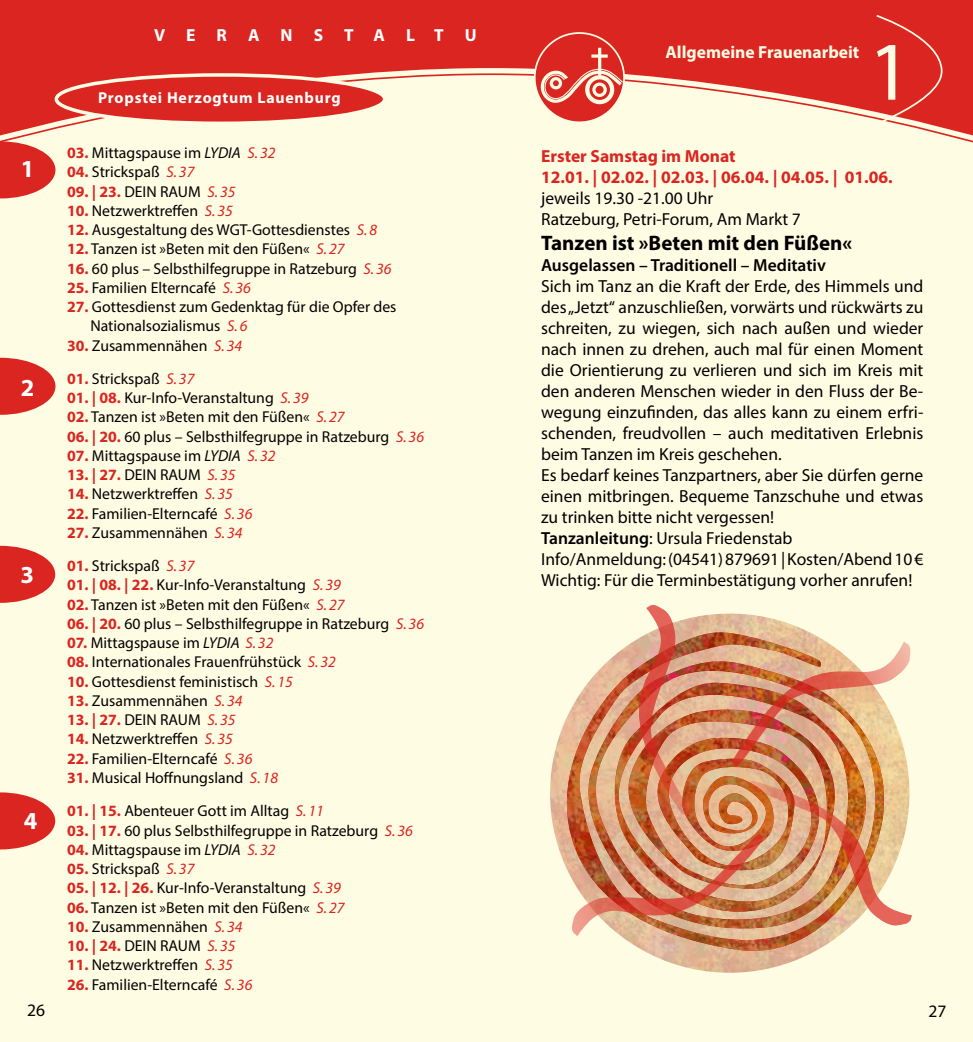
<style>
.page{position:relative;width:973px;height:1042px;background:#fff}
.page>*{position:absolute;margin:0;border:0;box-sizing:border-box;transform-origin:0 0}
.t1{font:84px "Myriad Pro";color:#fffce4}
.t2{font:700 24.5px "Myriad Pro";color:#fff}
.t3{font:700 21px "Myriad Pro";color:#000}
.t4{font:17.5px/21px "Myriad Pro";color:#000}
.t5{font:700 17.5px/21px "Myriad Pro";color:#da2520}
.t6{font:600 17.5px "Myriad Pro";color:#000}
.t7{font:700 17.5px "Myriad Pro";color:#fffce4}
.t8{font:700 17.5px "Myriad Pro";letter-spacing:1.2em;color:#fff}
.t9{font:15.75px/19.2px "Myriad Pro";color:#000}
.t10{font:700 15.75px "Myriad Pro";letter-spacing:.05em;color:#fff}
.s1{font-weight:700;color:#da2520}
.s2{font-style:italic}
.s3{font-style:italic;color:#da2520}
.s4{font-weight:600}
</style>
<div class="page">
<div style="left:0;top:0;width:972px;height:1042px;background:#fffce4"></div>
<div style="left:0;top:0;width:972px;height:73px;background:#da2520"></div>
<svg style="left:0;top:73px;width:972px;height:70px"></svg>
<svg style="left:0;top:141px;width:55px;height:57px"></svg>
<svg style="left:0;top:358px;width:55px;height:57px"></svg>
<svg style="left:0;top:546px;width:55px;height:57px"></svg>
<svg style="left:0;top:792px;width:55px;height:57px"></svg>
<div style="left:56px;top:75px;width:328px;height:48px;background:#da2520;border-radius:50%"></div>
<div style="left:55px;top:73px;width:331px;height:52px;border:4px solid #fffce4;border-radius:50%"></div>
<div style="left:389px;top:124px;width:97px;height:858px;background:#fffce4"></div>
<svg style="left:846px;top:14px;width:97px;height:122px;background:#e04941"></svg>
<div style="left:534px;top:33px;width:90px;height:89px;background:#da2520;border-radius:50%"></div>
<div style="left:533px;top:32px;width:91px;height:91px;border:2px solid #fffce4;border-radius:50%"></div>
<svg style="left:591px;top:54px;width:16px;height:4px"></svg>
<hr style="left:598px;top:48px;width:3px;height:28px;background:#fffce4">
<svg style="left:539px;top:67px;width:84px;height:37px"></svg>
<svg style="left:556px;top:717px;width:256px;height:246px"></svg>
<img style="left:567px;top:713px;width:270px;height:240px">
<img style="left:569px;top:605px;width:343px;height:332px">
<h2 class="t2" style="left:21px;top:153px;width:15px">1</h2>
<h2 class="t2" style="left:21px;top:372px;width:15px">2</h2>
<h2 class="t2" style="left:20px;top:558px;width:15px">3</h2>
<h2 class="t2" style="left:24px;top:805px;width:15px">4</h2>
<p class="t8" style="left:154px;top:24px;width:324px">VERANSTALTU</p>
<p class="t10" style="left:98px;top:87px;width:244px">Propstei Herzogtum Lauenburg</p>
<p class="t9" style="left:67px;top:143px;width:210px"><span class="s1">03.</span> Mittagspause im <span class="s2">LYDIA</span> <span class="s3">S. 32</span></p>
<p class="t9" style="left:67px;top:162px;width:129px"><span class="s1">04.</span> Strickspaß <span class="s3">S. 37</span></p>
<p class="t9" style="left:67px;top:181px;width:170px"><span class="s1">09. | 23.</span> DEIN RAUM <span class="s3">S. 35</span></p>
<p class="t9" style="left:67px;top:201px;width:167px"><span class="s1">10.</span> Netzwerktreffen <span class="s3">S. 35</span></p>
<p class="t9" style="left:67px;top:220px;width:311px"><span class="s1">12.</span> Ausgestaltung des WGT-Gottesdienstes <span class="s3">S. 8</span></p>
<p class="t9" style="left:67px;top:239px;width:279px"><span class="s1">12.</span> Tanzen ist »Beten mit den Füßen« <span class="s3">S. 27</span></p>
<p class="t9" style="left:67px;top:258px;width:326px"><span class="s1">16.</span> 60 plus – Selbsthilfegruppe in Ratzeburg <span class="s3">S. 36</span></p>
<p class="t9" style="left:67px;top:278px;width:185px"><span class="s1">25.</span> Familien Elterncafé <span class="s3">S. 36</span></p>
<p class="t9" style="left:90px;top:297px;width:307px;text-indent:-23px"><span class="s1">27.</span> Gottesdienst zum Gedenktag für die Opfer des<br>Nationalsozialismus <span class="s3">S. 6</span></p>
<p class="t9" style="left:67px;top:335px;width:177px"><span class="s1">30.</span> Zusammennähen <span class="s3">S. 34</span></p>
<p class="t9" style="left:67px;top:369px;width:129px"><span class="s1">01.</span> Strickspaß <span class="s3">S. 37</span></p>
<p class="t9" style="left:67px;top:388px;width:243px"><span class="s1">01. | 08.</span> Kur-Info-Veranstaltung <span class="s3">S. 39</span></p>
<p class="t9" style="left:67px;top:407px;width:279px"><span class="s1">02.</span> Tanzen ist »Beten mit den Füßen« <span class="s3">S. 27</span></p>
<p class="t9" style="left:67px;top:426px;width:358px"><span class="s1">06. | 20.</span> 60 plus – Selbsthilfegruppe in Ratzeburg <span class="s3">S. 36</span></p>
<p class="t9" style="left:67px;top:446px;width:210px"><span class="s1">07.</span> Mittagspause im <span class="s2">LYDIA</span> <span class="s3">S. 32</span></p>
<p class="t9" style="left:67px;top:465px;width:170px"><span class="s1">13. | 27.</span> DEIN RAUM <span class="s3">S. 35</span></p>
<p class="t9" style="left:67px;top:484px;width:167px"><span class="s1">14.</span> Netzwerktreffen <span class="s3">S. 35</span></p>
<p class="t9" style="left:67px;top:503px;width:187px"><span class="s1">22.</span> Familien-Elterncafé <span class="s3">S. 36</span></p>
<p class="t9" style="left:67px;top:523px;width:177px"><span class="s1">27.</span> Zusammennähen <span class="s3">S. 34</span></p>
<p class="t9" style="left:67px;top:556px;width:129px"><span class="s1">01.</span> Strickspaß <span class="s3">S. 37</span></p>
<p class="t9" style="left:67px;top:575px;width:275px"><span class="s1">01. | 08. | 22.</span> Kur-Info-Veranstaltung <span class="s3">S. 39</span></p>
<p class="t9" style="left:67px;top:594px;width:279px"><span class="s1">02.</span> Tanzen ist »Beten mit den Füßen« <span class="s3">S. 27</span></p>
<p class="t9" style="left:67px;top:614px;width:358px"><span class="s1">06. | 20.</span> 60 plus – Selbsthilfegruppe in Ratzeburg <span class="s3">S. 36</span></p>
<p class="t9" style="left:67px;top:633px;width:208px"><span class="s1">07.</span> Mittagspause im <span class="s2">LYDIA</span> <span class="s3">S. 32</span></p>
<p class="t9" style="left:67px;top:652px;width:270px"><span class="s1">08.</span> Internationales Frauenfrühstück <span class="s3">S. 32</span></p>
<p class="t9" style="left:67px;top:671px;width:227px"><span class="s1">10.</span> Gottesdienst feministisch <span class="s3">S. 15</span></p>
<p class="t9" style="left:67px;top:691px;width:177px"><span class="s1">13.</span> Zusammennähen <span class="s3">S. 34</span></p>
<p class="t9" style="left:67px;top:710px;width:170px"><span class="s1">13. | 27.</span> DEIN RAUM <span class="s3">S. 35</span></p>
<p class="t9" style="left:67px;top:729px;width:167px"><span class="s1">14.</span> Netzwerktreffen <span class="s3">S. 35</span></p>
<p class="t9" style="left:67px;top:748px;width:187px"><span class="s1">22.</span> Familien-Elterncafé <span class="s3">S. 36</span></p>
<p class="t9" style="left:67px;top:768px;width:212px"><span class="s1">31.</span> Musical Hoffnungsland <span class="s3">S. 18</span></p>
<p class="t9" style="left:67px;top:801px;width:258px"><span class="s1">01. | 15.</span> Abenteuer Gott im Alltag <span class="s3">S. 11</span></p>
<p class="t9" style="left:67px;top:820px;width:347px"><span class="s1">03. | 17.</span> 60 plus Selbsthilfegruppe in Ratzeburg <span class="s3">S. 36</span></p>
<p class="t9" style="left:67px;top:839px;width:210px"><span class="s1">04.</span> Mittagspause im <span class="s2">LYDIA</span> <span class="s3">S. 32</span></p>
<p class="t9" style="left:67px;top:859px;width:129px"><span class="s1">05.</span> Strickspaß <span class="s3">S. 37</span></p>
<p class="t9" style="left:67px;top:878px;width:275px"><span class="s1">05. | 12. | 26.</span> Kur-Info-Veranstaltung <span class="s3">S. 39</span></p>
<p class="t9" style="left:67px;top:897px;width:279px"><span class="s1">06.</span> Tanzen ist »Beten mit den Füßen« <span class="s3">S. 27</span></p>
<p class="t9" style="left:67px;top:916px;width:177px"><span class="s1">10.</span> Zusammennähen <span class="s3">S. 34</span></p>
<p class="t9" style="left:67px;top:936px;width:170px"><span class="s1">10. | 24.</span> DEIN RAUM <span class="s3">S. 35</span></p>
<p class="t9" style="left:67px;top:955px;width:167px"><span class="s1">11.</span> Netzwerktreffen <span class="s3">S. 35</span></p>
<p class="t9" style="left:67px;top:974px;width:187px"><span class="s1">26.</span> Familien-Elterncafé <span class="s3">S. 36</span></p>
<p class="t7" style="left:665px;top:41px;width:195px">Allgemeine Frauenarbeit</p>
<h1 class="t1" style="left:868px;top:20px;width:45px">1</h1>
<p class="t5" style="left:541px;top:145px;width:353px">Erster Samstag im Monat<br>12.01. | 02.02. | 02.03. | 06.04. | 04.05. | 01.06.</p>
<p class="t4" style="left:541px;top:187px;width:261px">jeweils 19.30 -21.00 Uhr<br>Ratzeburg, Petri-Forum, Am Markt 7</p>
<h3 class="t3" style="left:541px;top:229px;width:312px">Tanzen ist »Beten mit den Füßen«</h3>
<p class="t6" style="left:541px;top:255px;width:286px">Ausgelassen – Traditionell – Meditativ</p>
<p class="t4" style="left:541px;top:275px;width:384px">Sich im Tanz an die Kraft der Erde, des Himmels und des „Jetzt“ anzuschließen, vorwärts und rückwärts zu schreiten, zu wiegen, sich nach außen und wieder nach innen zu drehen, auch mal für einen Moment die Orientierung zu verlieren und sich im Kreis mit den anderen Menschen wieder in den Fluss der Be&shy;wegung einzufinden, das alles kann zu einem erfri&shy;schenden, freudvollen – auch meditativen Erlebnis beim Tanzen im Kreis geschehen.<br>Es bedarf keines Tanzpartners, aber Sie dürfen gerne einen mitbringen. Bequeme Tanzschuhe und etwas zu trinken bitte nicht vergessen!<br><span class="s4">Tanzanleitung</span>: Ursula Friedenstab<br>Info/Anmeldung: (04541) 879691 | Kosten/Abend 10 € Wichtig: Für die Terminbestätigung vorher anrufen!</p>
<p class="t4" style="left:27px;top:999px;width:19px">26</p>
<p class="t4" style="left:928px;top:1000px;width:19px">27</p>
</div>
